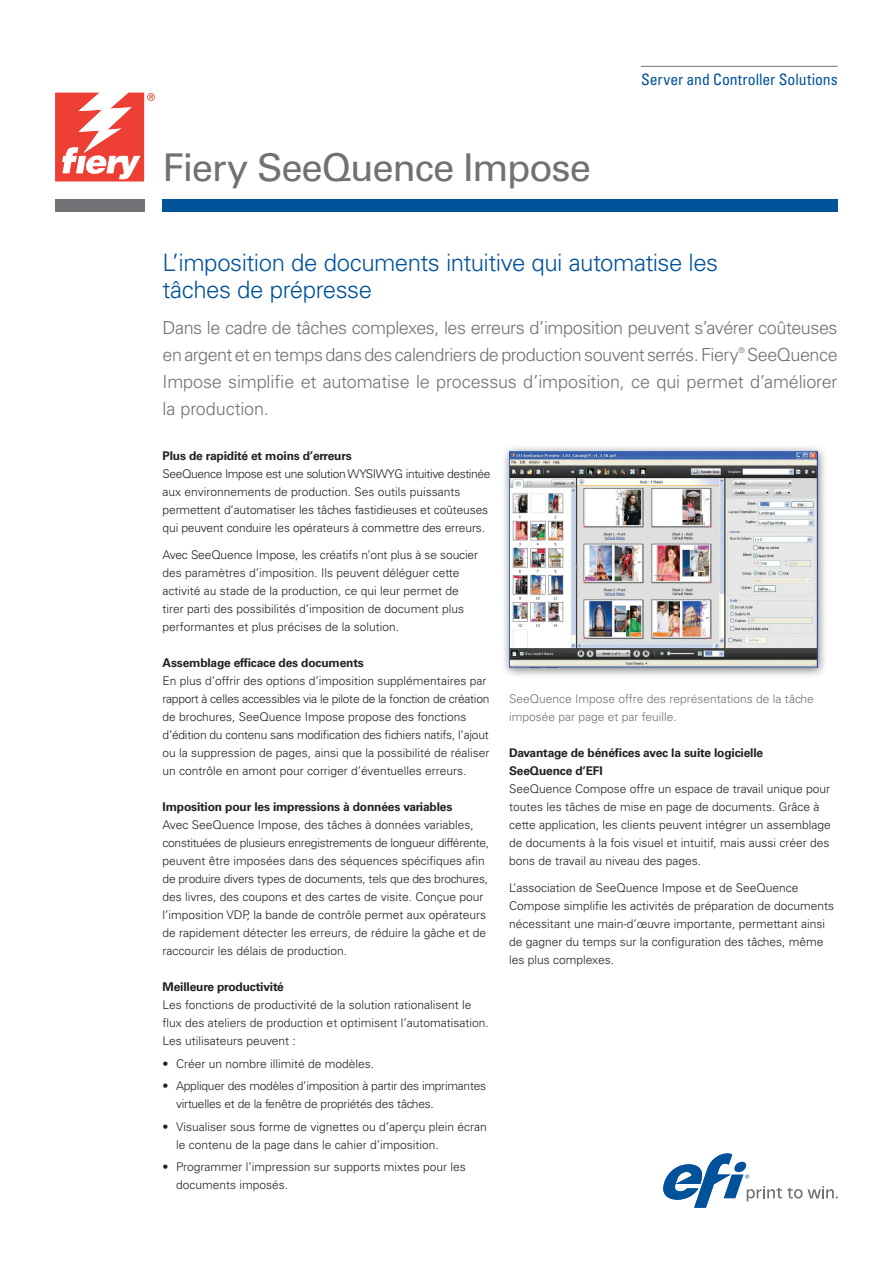
<style>
.page{position:relative;width:893px;height:1263px;background:#fff}
.page>*{position:absolute;margin:0;border:0;box-sizing:border-box;transform-origin:0 0}
.t1{font:38.25px "Univers LT Std";letter-spacing:-.03em;color:#717074}
.t2{font:300 24px/27px "Univers LT Std";letter-spacing:-.02em;color:#01529a}
.t3{font:300 18px/27px "Univers LT Std";letter-spacing:-.025em;color:#717074}
.t4{font:condensed 15.75px "Univers LT Std";letter-spacing:-.005em;color:#01529a}
.t5{font:300 12px/18px "Univers LT Std";color:#231f20}
.t6{font:700 12px/18px "Univers LT Std";letter-spacing:-.015em;color:#231f20}
.t7{font:300 12px/18px "Univers LT Std";letter-spacing:-.02em;color:#231f20}
.t8{font:300 12px/18px "Univers LT Std";color:#717074}
.t9{font:300 7.8px "Univers LT Std";color:#717074}
</style>
<div class="page">
<div style="left:55px;top:199px;width:90px;height:13px;background:#717074"></div>
<div style="left:163px;top:199px;width:675px;height:13px;background:#01529a"></div>
<div style="left:794px;top:1189px;width:9px;height:9px;background:#717074;border-radius:50%"></div>
<svg style="left:808px;top:1186px;width:30px;height:12px"></svg>
<svg style="left:663px;top:1153px;width:138px;height:55px"></svg>
<hr style="left:641px;top:66px;width:197px;height:1px;background:#717074">
<div style="left:501px;top:444px;width:327px;height:234px;background:#231f20;opacity:.6"></div>
<img style="left:509px;top:451px;width:309px;height:216px">
<svg style="left:55px;top:93px;width:100px;height:88px"></svg>
<h1 class="t1" style="left:163px;top:145px;width:430px">Fiery SeeQuence Impose</h1>
<h3 class="t4" style="left:641px;top:69px;width:198px">Server and Controller Solutions</h3>
<h2 class="t2" style="left:163px;top:249px;width:557px">L’imposition de documents intuitive qui automatise les tâches de prépresse</h2>
<h3 class="t3" style="left:163px;top:314px;width:676px">Dans le cadre de tâches complexes, les erreurs d’imposition peuvent s’avérer coûteuses en argent et en temps dans des calendriers de production souvent serrés. Fiery</h3>
<p class="t9" style="left:738px;top:346px;width:8px">®</p>
<h3 class="t3" style="left:163px;top:341px;width:677px;text-align:justify;text-indent:585px">SeeQuence Impose simplifie et automatise le processus d’imposition, ce qui permet d’améliorer la production.</h3>
<p class="t6" style="left:163px;top:447px;width:191px">Plus de rapidité et moins d’erreurs</p>
<p class="t5" style="left:163px;top:465px;width:329px">SeeQuence Impose est une solution WYSIWYG intuitive destinée aux environnements de production. Ses outils puissants permettent d’automatiser les tâches fastidieuses et coûteuses qui peuvent conduire les opérateurs à commettre des erreurs.</p>
<p class="t5" style="left:163px;top:546px;width:317px">Avec SeeQuence Impose, les créatifs n’ont plus à se soucier des paramètres d’imposition. Ils peuvent déléguer cette activité au stade de la production, ce qui leur permet de tirer parti des possibilités d’imposition de document plus performantes et plus précises de la solution.</p>
<p class="t6" style="left:163px;top:654px;width:203px">Assemblage efficace des documents</p>
<p class="t5" style="left:163px;top:672px;width:328px">En plus d’offrir des options d’imposition supplémentaires par rapport à celles accessibles via le pilote de la fonction de création de brochures, SeeQuence Impose propose des fonctions d’édition du contenu sans modification des fichiers natifs, l’ajout ou la suppression de pages, ainsi que la possibilité de réaliser un contrôle en amont pour corriger d’éventuelles erreurs.</p>
<p class="t6" style="left:163px;top:798px;width:291px">Imposition pour les impressions à données variables</p>
<p class="t5" style="left:163px;top:816px;width:328px">Avec SeeQuence Impose, des tâches à données variables, constituées de plusieurs enregistrements de longueur différente, peuvent être imposées dans des séquences spécifiques afin de produire divers types de documents, tels que des brochures, des livres, des coupons et des cartes de visite. Conçue pour l’imposition VDP, la bande de contrôle permet aux opérateurs de rapidement détecter les erreurs, de réduire la gâche et de raccourcir les délais de production.</p>
<p class="t6" style="left:163px;top:978px;width:123px">Meilleure productivité</p>
<p class="t5" style="left:163px;top:996px;width:328px">Les fonctions de productivité de la solution rationalisent le flux des ateliers de production et optimisent l’automatisation.<br>Les utilisateurs peuvent :</p>
<p class="t5" style="left:163px;top:1054px;width:213px">• Créer un nombre illimité de modèles.</p>
<p class="t7" style="left:176px;top:1077px;width:312px;text-indent:-14px">• Appliquer des modèles d’imposition à partir des imprimantes virtuelles et de la fenêtre de propriétés des tâches.</p>
<p class="t5" style="left:176px;top:1117px;width:312px;text-indent:-14px">• Visualiser sous forme de vignettes ou d’aperçu plein écran le contenu de la page dans le cahier d’imposition.</p>
<p class="t5" style="left:176px;top:1158px;width:291px;text-indent:-14px">• Programmer l’impression sur supports mixtes pour les documents imposés.</p>
<p class="t8" style="left:509px;top:690px;width:306px">SeeQuence Impose offre des représentations de la tâche imposée par page et par feuille.</p>
<p class="t6" style="left:509px;top:744px;width:256px">Davantage de bénéfices avec la suite logicielle<br>SeeQuence d’EFI</p>
<p class="t5" style="left:509px;top:780px;width:323px">SeeQuence Compose offre un espace de travail unique pour toutes les tâches de mise en page de documents. Grâce à cette application, les clients peuvent intégrer un assemblage de documents à la fois visuel et intuitif, mais aussi créer des bons de travail au niveau des pages.</p>
<p class="t5" style="left:509px;top:879px;width:326px">L’association de SeeQuence Impose et de SeeQuence Compose simplifie les activités de préparation de documents nécessitant une main-d’œuvre importante, permettant ainsi de gagner du temps sur la configuration des tâches, même les plus complexes.</p>
</div>
